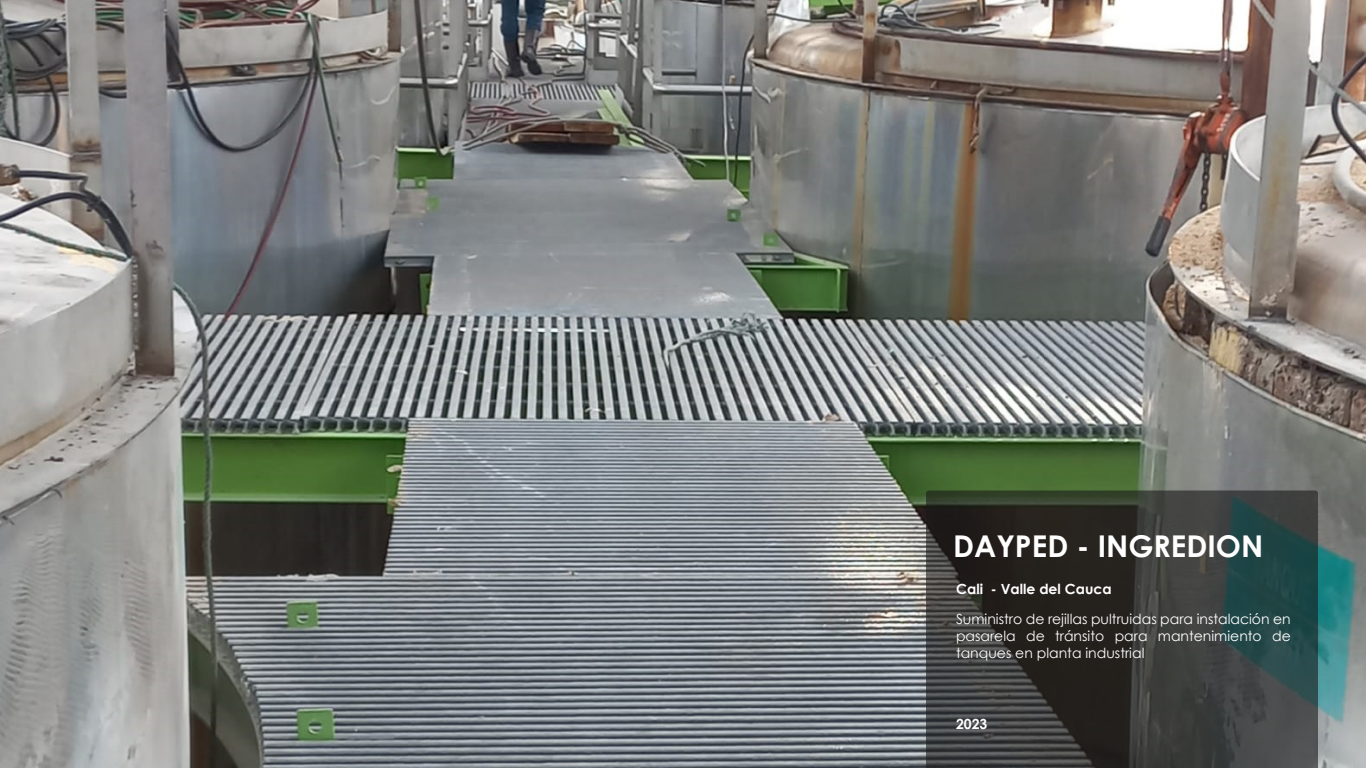
<style>
.page{position:relative;width:1366px;height:768px;background:#fff}
.page>*{position:absolute;margin:0;border:0;box-sizing:border-box;transform-origin:0 0}
.t1{font:700 30px "Century Gothic";color:#fff}
.t2{font:14px/16.8px "Century Gothic";color:#fff;text-align:justify}
.t3{font:700 14px "Century Gothic";color:#fff}
</style>
<div class="page">
<img style="left:0;top:0;width:1366px;height:768px">
<svg style="left:926px;top:490px;width:392px;height:278px"></svg>
<h1 class="t1" style="left:953px;top:523px;width:312px">DAYPED - INGREDION</h1>
<p class="t3" style="left:956px;top:578px;width:157px">Cali - Valle del Cauca</p>
<p class="t2" style="left:956px;top:611px;width:336px">Suministro de rejillas pultruidas para instalación en pasarela de tránsito para mantenimiento de tanques en planta industrial</p>
<p class="t3" style="left:956px;top:713px;width:33px">2023</p>
</div>
